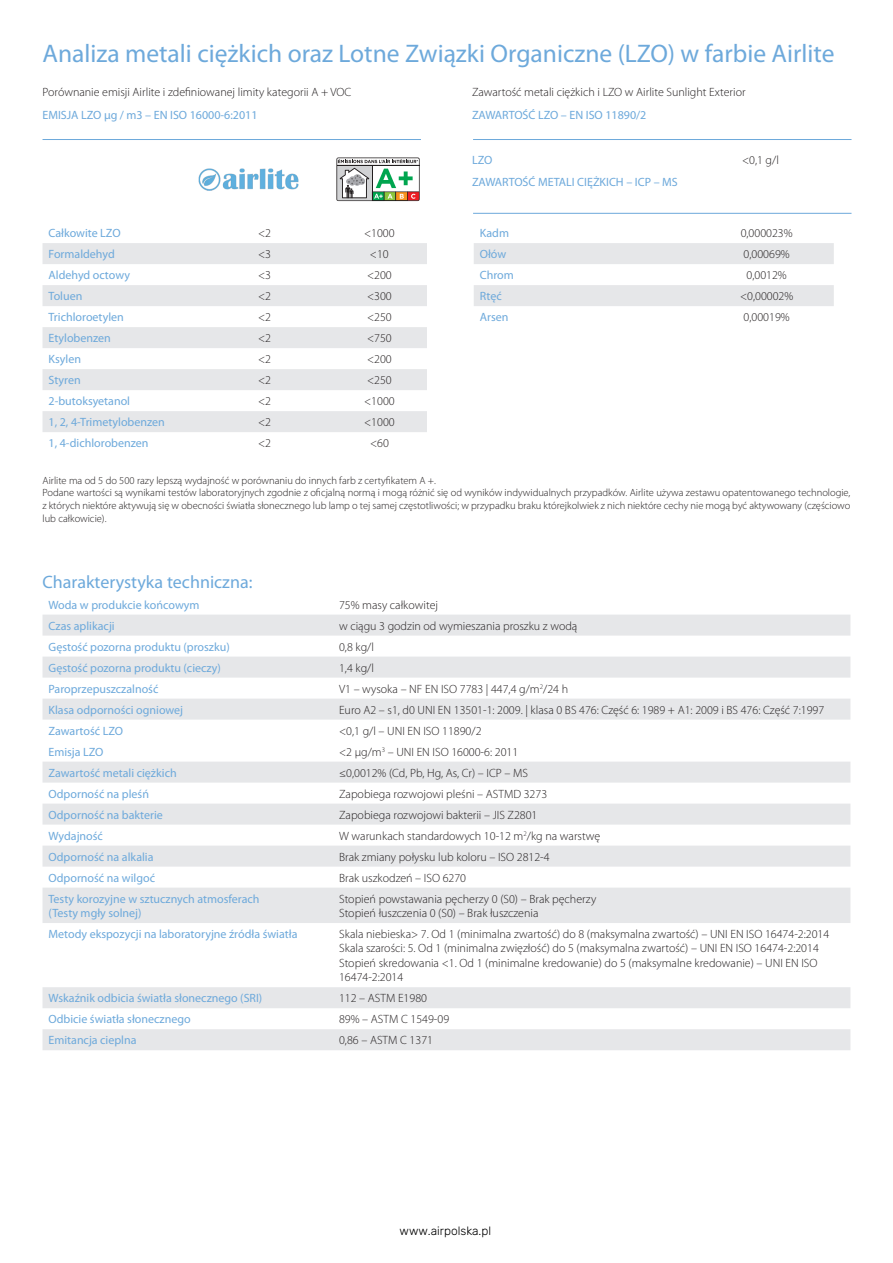
<style>
.page{position:relative;width:893px;height:1263px;background:#fff}
.page>*{position:absolute;margin:0;border:0;box-sizing:border-box;transform-origin:0 0}
.t1{font:25.5px "Myriad Pro";color:#6da9db}
.t2{font:18px "Myriad Pro";color:#6da9db}
.t3{font:300 12px/14.4px "Myriad Pro";color:#231f20}
.t4{font:12px/14.4px "Myriad Pro";color:#6da9db}
.t5{font:300 12px "Rubik";color:#000}
.t6{font:300 10.5px/12.6px "Myriad Pro";color:#231f20}
</style>
<div class="page">
<svg style="left:43px;top:615px;width:807px;height:435px"></svg>
<svg style="left:43px;top:243px;width:384px;height:189px;fill:#e6e7e9"></svg>
<svg style="left:474px;top:243px;width:360px;height:63px"></svg>
<hr style="left:43px;top:139px;width:378px;height:1px;background:#6da9db">
<hr style="left:473px;top:139px;width:378px;height:1px;background:#6da9db">
<hr style="left:473px;top:213px;width:378px;height:1px;background:#6da9db">
<svg style="left:336px;top:158px;width:84px;height:43px"></svg>
<img style="left:198px;top:169px;width:101px;height:21px">
<h1 class="t1" style="left:43px;top:39px;width:794px">Analiza metali ciężkich oraz Lotne Związki Organiczne (LZO) w farbie Airlite</h1>
<p class="t3" style="left:43px;top:85px;width:310px">Porównanie emisji Airlite i zdefiniowanej limity kategorii A + VOC</p>
<p class="t4" style="left:43px;top:108px;width:216px">EMISJA LZO μg / m3 – EN ISO 16000-6:2011</p>
<p class="t4" style="left:49px;top:226px;width:74px">Całkowite LZO</p>
<p class="t3" style="left:258px;top:226px;width:15px">&lt;2</p>
<p class="t3" style="left:364px;top:226px;width:32px">&lt;1000</p>
<p class="t4" style="left:49px;top:247px;width:68px">Formaldehyd</p>
<p class="t3" style="left:258px;top:247px;width:15px">&lt;3</p>
<p class="t3" style="left:370px;top:247px;width:20px">&lt;10</p>
<p class="t4" style="left:49px;top:268px;width:83px">Aldehyd octowy</p>
<p class="t3" style="left:258px;top:268px;width:15px">&lt;3</p>
<p class="t3" style="left:367px;top:268px;width:26px">&lt;200</p>
<p class="t4" style="left:49px;top:289px;width:35px">Toluen</p>
<p class="t3" style="left:258px;top:289px;width:15px">&lt;2</p>
<p class="t3" style="left:367px;top:289px;width:26px">&lt;300</p>
<p class="t4" style="left:49px;top:310px;width:77px">Trichloroetylen</p>
<p class="t3" style="left:258px;top:310px;width:15px">&lt;2</p>
<p class="t3" style="left:367px;top:310px;width:26px">&lt;250</p>
<p class="t4" style="left:49px;top:331px;width:64px">Etylobenzen</p>
<p class="t3" style="left:258px;top:331px;width:15px">&lt;2</p>
<p class="t3" style="left:367px;top:331px;width:26px">&lt;750</p>
<p class="t4" style="left:49px;top:352px;width:34px">Ksylen</p>
<p class="t3" style="left:258px;top:352px;width:15px">&lt;2</p>
<p class="t3" style="left:367px;top:352px;width:26px">&lt;200</p>
<p class="t4" style="left:49px;top:373px;width:34px">Styren</p>
<p class="t3" style="left:258px;top:373px;width:15px">&lt;2</p>
<p class="t3" style="left:367px;top:373px;width:26px">&lt;250</p>
<p class="t4" style="left:49px;top:394px;width:83px">2-butoksyetanol</p>
<p class="t3" style="left:258px;top:394px;width:15px">&lt;2</p>
<p class="t3" style="left:364px;top:394px;width:32px">&lt;1000</p>
<p class="t4" style="left:49px;top:415px;width:118px">1, 2, 4-Trimetylobenzen</p>
<p class="t3" style="left:258px;top:415px;width:15px">&lt;2</p>
<p class="t3" style="left:364px;top:415px;width:32px">&lt;1000</p>
<p class="t4" style="left:49px;top:436px;width:101px">1, 4-dichlorobenzen</p>
<p class="t3" style="left:258px;top:436px;width:15px">&lt;2</p>
<p class="t3" style="left:370px;top:436px;width:20px">&lt;60</p>
<p class="t3" style="left:472px;top:85px;width:275px">Zawartość metali ciężkich i LZO w Airlite Sunlight Exterior</p>
<p class="t4" style="left:472px;top:108px;width:176px">ZAWARTOŚĆ LZO – EN ISO 11890/2</p>
<p class="t4" style="left:472px;top:153px;width:22px">LZO</p>
<p class="t3" style="left:742px;top:153px;width:38px">&lt;0,1 g/l</p>
<p class="t4" style="left:472px;top:175px;width:207px">ZAWARTOŚĆ METALI CIĘŻKICH – ICP – MS</p>
<p class="t4" style="left:480px;top:226px;width:31px">Kadm</p>
<p class="t3" style="left:741px;top:226px;width:53px">0,000023%</p>
<p class="t4" style="left:480px;top:247px;width:28px">Ołów</p>
<p class="t3" style="left:744px;top:247px;width:48px">0,00069%</p>
<p class="t4" style="left:480px;top:268px;width:36px">Chrom</p>
<p class="t3" style="left:746px;top:268px;width:42px">0,0012%</p>
<p class="t4" style="left:480px;top:289px;width:23px">Rtęć</p>
<p class="t3" style="left:740px;top:289px;width:55px">&lt;0,00002%</p>
<p class="t4" style="left:480px;top:310px;width:30px">Arsen</p>
<p class="t3" style="left:744px;top:310px;width:48px">0,00019%</p>
<p class="t6" style="left:43px;top:474px;width:809px">Airlite ma od 5 do 500 razy lepszą wydajność w porównaniu do innych farb z certyfikatem A +.<br>Podane wartości są wynikami testów laboratoryjnych zgodnie z oficjalną normą i mogą różnić się od wyników indywidualnych przypadków. Airlite używa zestawu opatentowanego technologie, z których niektóre aktywują się w obecności światła słonecznego lub lamp o tej samej częstotliwości; w przypadku braku którejkolwiek z nich niektóre cechy nie mogą być aktywowany (częściowo lub całkowicie).</p>
<h2 class="t2" style="left:43px;top:572px;width:211px">Charakterystyka techniczna:</h2>
<p class="t4" style="left:49px;top:598px;width:153px">Woda w produkcie końcowym</p>
<p class="t3" style="left:339px;top:598px;width:100px">75% masy całkowitej</p>
<p class="t4" style="left:49px;top:619px;width:68px">Czas aplikacji</p>
<p class="t3" style="left:339px;top:619px;width:240px">w ciągu 3 godzin od wymieszania proszku z wodą</p>
<p class="t4" style="left:49px;top:640px;width:183px">Gęstość pozorna produktu (proszku)</p>
<p class="t3" style="left:339px;top:640px;width:36px">0,8 kg/l</p>
<p class="t4" style="left:49px;top:661px;width:174px">Gęstość pozorna produktu (cieczy)</p>
<p class="t3" style="left:339px;top:661px;width:36px">1,4 kg/l</p>
<p class="t4" style="left:49px;top:682px;width:111px">Paroprzepuszczalność</p>
<p class="t3" style="left:339px;top:682px;width:231px">V1 – wysoka – NF EN ISO 7783 | 447,4 g/m<sup>2</sup>/24 h</p>
<p class="t4" style="left:49px;top:703px;width:136px">Klasa odporności ogniowej</p>
<p class="t3" style="left:339px;top:703px;width:487px">Euro A2 – s1, d0 UNI EN 13501-1: 2009. | klasa 0 BS 476: Część 6: 1989 + A1: 2009 i BS 476: Część 7:1997</p>
<p class="t4" style="left:49px;top:724px;width:76px">Zawartość LZO</p>
<p class="t3" style="left:339px;top:724px;width:144px">&lt;0,1 g/l – UNI EN ISO 11890/2</p>
<p class="t4" style="left:49px;top:745px;width:57px">Emisja LZO</p>
<p class="t3" style="left:339px;top:745px;width:181px">&lt;2 μg/m<sup>3</sup> – UNI EN ISO 16000-6: 2011</p>
<p class="t4" style="left:49px;top:766px;width:130px">Zawartość metali ciężkich</p>
<p class="t3" style="left:339px;top:766px;width:191px">≤0,0012% (Cd, Pb, Hg, As, Cr) – ICP – MS</p>
<p class="t4" style="left:49px;top:787px;width:102px">Odporność na pleśń</p>
<p class="t3" style="left:339px;top:787px;width:210px">Zapobiega rozwojowi pleśni – ASTMD 3273</p>
<p class="t4" style="left:49px;top:808px;width:116px">Odporność na bakterie</p>
<p class="t3" style="left:339px;top:808px;width:200px">Zapobiega rozwojowi bakterii – JIS Z2801</p>
<p class="t4" style="left:49px;top:829px;width:56px">Wydajność</p>
<p class="t3" style="left:339px;top:829px;width:263px">W warunkach standardowych 10-12 m<sup>2</sup>/kg na warstwę</p>
<p class="t4" style="left:49px;top:850px;width:107px">Odporność na alkalia</p>
<p class="t3" style="left:339px;top:850px;width:212px">Brak zmiany połysku lub koloru – ISO 2812-4</p>
<p class="t4" style="left:49px;top:871px;width:108px">Odporność na wilgoć</p>
<p class="t3" style="left:339px;top:871px;width:129px">Brak uszkodzeń – ISO 6270</p>
<p class="t4" style="left:49px;top:892px;width:212px">Testy korozyjne w sztucznych atmosferach (Testy mgły solnej)</p>
<p class="t3" style="left:339px;top:892px;width:259px">Stopień powstawania pęcherzy 0 (S0) – Brak pęcherzy<br>Stopień łuszczenia 0 (S0) – Brak łuszczenia</p>
<p class="t4" style="left:49px;top:927px;width:250px">Metody ekspozycji na laboratoryjne źródła światła</p>
<p class="t3" style="left:339px;top:927px;width:492px">Skala niebieska&gt; 7. Od 1 (minimalna zwartość) do 8 (maksymalna zwartość) – UNI EN ISO 16474-2:2014<br>Skala szarości: 5. Od 1 (minimalna zwięzłość) do 5 (maksymalna zwartość) – UNI EN ISO 16474-2:2014<br>Stopień skredowania &lt;1. Od 1 (minimalne kredowanie) do 5 (maksymalne kredowanie) – UNI EN ISO 16474-2:2014</p>
<p class="t4" style="left:49px;top:991px;width:215px">Wskaźnik odbicia światła słonecznego (SRI)</p>
<p class="t3" style="left:339px;top:991px;width:89px">112 – ASTM E1980</p>
<p class="t4" style="left:49px;top:1012px;width:144px">Odbicie światła słonecznego</p>
<p class="t3" style="left:339px;top:1012px;width:112px">89% – ASTM C 1549-09</p>
<p class="t4" style="left:49px;top:1033px;width:90px">Emitancja cieplna</p>
<p class="t3" style="left:339px;top:1033px;width:95px">0,86 – ASTM C 1371</p>
<p class="t5" style="left:400px;top:1224px;width:93px">www.airpolska.pl</p>
</div>
